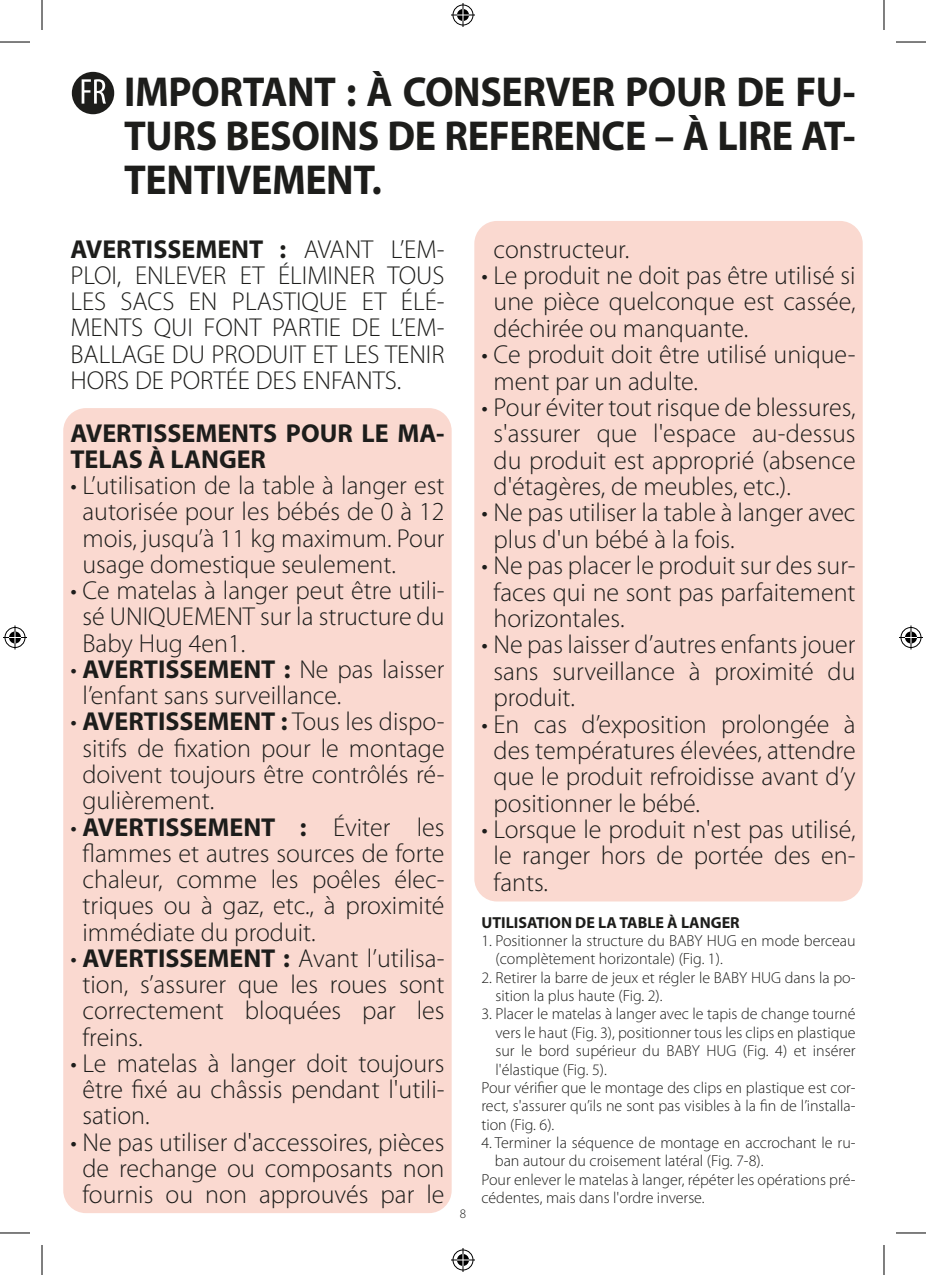
<style>
.page{position:relative;width:926px;height:1275px;background:#fff}
.page>*{position:absolute;margin:0;border:0;box-sizing:border-box;transform-origin:0 0}
.t1{font:700 42px/44px "Myriad Pro";letter-spacing:-.01em;color:#1d1d1b;text-align:justify;scale:.95 1}
.t2{font:300 26px/26.2px "Myriad Pro";color:#1d1d1b;text-align:justify}
.t3{font:700 26px/26.2px "Myriad Pro";color:#1d1d1b}
.t4{font:300 16px/18.4px "Myriad Pro";color:#1d1d1b}
.t5{font:700 16px "Myriad Pro";color:#1d1d1b}
.t6{font:300 13px "Myriad Pro";color:#1d1d1b}
.s1{font-weight:700}
</style>
<div class="page">
<div style="left:63px;top:408px;width:389px;height:805px;background:#fad9d0;border-radius:23px"></div>
<div style="left:474px;top:221px;width:389px;height:680px;background:#fad9d0;border-radius:23px"></div>
<div style="left:72px;top:72px;width:42px;height:42px;background:#1d1d1b;border-radius:50%"></div>
<svg style="left:82px;top:79px;width:24px;height:25px"></svg>
<hr style="left:0;top:42px;width:30px;height:1px;background:#000">
<hr style="left:896px;top:42px;width:30px;height:1px;background:#000">
<hr style="left:0;top:1232px;width:30px;height:1px;background:#000">
<hr style="left:896px;top:1232px;width:30px;height:1px;background:#000">
<hr style="left:42px;top:0;width:1px;height:30px;background:#000">
<hr style="left:42px;top:1245px;width:1px;height:30px;background:#000">
<hr style="left:884px;top:0;width:1px;height:30px;background:#000">
<hr style="left:884px;top:1245px;width:1px;height:30px;background:#000">
<svg style="left:451px;top:3px;width:24px;height:24px"></svg>
<svg style="left:451px;top:1248px;width:24px;height:24px"></svg>
<svg style="left:3px;top:625px;width:24px;height:24px"></svg>
<svg style="left:899px;top:625px;width:24px;height:24px"></svg>
<p class="t1" style="left:124px;top:69px;width:771px">IMPORTANT : À CONSERVER POUR DE FU-TURS BESOINS DE REFERENCE – À LIRE AT-TENTIVEMENT.</p>
<p class="t2" style="left:70px;top:236px;width:376px"><span class="s1">AVERTISSEMENT :</span> AVANT L’EM-PLOI, ENLEVER ET ÉLIMINER TOUS LES SACS EN PLASTIQUE ET ÉLÉ-MENTS QUI FONT PARTIE DE L’EM-BALLAGE DU PRODUIT ET LES TENIR HORS DE PORTÉE DES ENFANTS.</p>
<p class="t3" style="left:70px;top:419px;width:376px">AVERTISSEMENTS POUR LE MA-<br>TELAS À LANGER</p>
<p class="t2" style="left:82px;top:472px;width:364px;text-indent:-12px">• L’utilisation de la table à langer est autorisée pour les bébés de 0 à 12 mois, jusqu’à 11 kg maximum. Pour usage domestique seulement.</p>
<p class="t2" style="left:82px;top:577px;width:364px;text-indent:-12px">• Ce matelas à langer peut être utili&shy;sé UNIQUEMENT sur la structure du Baby Hug 4en1.</p>
<p class="t2" style="left:82px;top:656px;width:364px;text-indent:-12px">• <span class="s1">AVERTISSEMENT :</span> Ne pas laisser l’enfant sans surveillance.</p>
<p class="t2" style="left:82px;top:708px;width:364px;text-indent:-12px">• <span class="s1">AVERTISSEMENT :</span> Tous les dispo&shy;sitifs de fixation pour le montage doivent toujours être contrôlés ré&shy;gulièrement.</p>
<p class="t2" style="left:82px;top:813px;width:364px;text-indent:-12px">• <span class="s1">AVERTISSEMENT :</span> Éviter les flammes et autres sources de forte chaleur, comme les poêles élec&shy;triques ou à gaz, etc., à proximité immédiate du produit.</p>
<p class="t2" style="left:82px;top:944px;width:364px;text-indent:-12px">• <span class="s1">AVERTISSEMENT :</span> Avant l’utilisa&shy;tion, s’assurer que les roues sont correctement bloquées par les freins.</p>
<p class="t2" style="left:82px;top:1050px;width:364px;text-indent:-12px">• Le matelas à langer doit toujours être fixé au châssis pendant l'utili&shy;sation.</p>
<p class="t2" style="left:70px;top:1128px;width:376px;text-align:center">• Ne pas utiliser d'accessoires, pièces de rechange ou composants non fournis ou non approuvés par le</p>
<p class="t6" style="left:460px;top:1205px;width:8px">8</p>
<p class="t2" style="left:493px;top:236px;width:137px">constructeur.</p>
<p class="t2" style="left:493px;top:262px;width:364px;text-indent:-12px">• Le produit ne doit pas être utilisé si une pièce quelconque est cassée, déchirée ou manquante.</p>
<p class="t2" style="left:493px;top:341px;width:364px;text-indent:-12px">• Ce produit doit être utilisé unique&shy;ment par un adulte.</p>
<p class="t2" style="left:493px;top:394px;width:364px;text-indent:-12px">• Pour éviter tout risque de blessures, s'assurer que l'espace au-dessus du produit est approprié (absence d'étagères, de meubles, etc.).</p>
<p class="t2" style="left:493px;top:499px;width:363px;text-indent:-12px">• Ne pas utiliser la table à langer avec plus d'un bébé à la fois.</p>
<p class="t2" style="left:493px;top:552px;width:364px;text-indent:-12px">• Ne pas placer le produit sur des sur&shy;faces qui ne sont pas parfaitement horizontales.</p>
<p class="t2" style="left:493px;top:631px;width:364px;text-indent:-12px">• Ne pas laisser d’autres enfants jouer sans surveillance à proximité du produit.</p>
<p class="t2" style="left:493px;top:710px;width:364px;text-indent:-12px">• En cas d’exposition prolongée à des températures élevées, attendre que le produit refroidisse avant d’y positionner le bébé.</p>
<p class="t2" style="left:493px;top:816px;width:364px;text-indent:-12px">• Lorsque le produit n'est pas utilisé, le ranger hors de portée des en&shy;fants.</p>
<p class="t5" style="left:481px;top:911px;width:260px">UTILISATION DE LA TABLE À LANGER</p>
<p class="t4" style="left:495px;top:931px;width:362px;text-indent:-14px">1. Positionner la structure du BABY HUG en mode berceau (complètement horizontale) (Fig. 1).</p>
<p class="t4" style="left:495px;top:968px;width:362px;text-indent:-14px">2. Retirer la barre de jeux et régler le BABY HUG dans la po&shy;sition la plus haute (Fig. 2).</p>
<p class="t4" style="left:495px;top:1004px;width:362px;text-align:justify;text-indent:-14px">3. Placer le matelas à langer avec le tapis de change tourné vers le haut (Fig. 3), positionner tous les clips en plastique sur le bord supérieur du BABY HUG (Fig. 4) et insérer l'élastique (Fig. 5).</p>
<p class="t4" style="left:481px;top:1078px;width:376px;text-align:justify">Pour vérifier que le montage des clips en plastique est cor&shy;rect, s'assurer qu’ils ne sont pas visibles à la fin de l’installa&shy;tion (Fig. 6).</p>
<p class="t4" style="left:495px;top:1133px;width:362px;text-indent:-13px">4. Terminer la séquence de montage en accrochant le ru&shy;ban autour du croisement latéral (Fig. 7-8).</p>
<p class="t4" style="left:481px;top:1170px;width:376px">Pour enlever le matelas à langer, répéter les opérations pré&shy;cédentes, mais dans l'ordre inverse.</p>
</div>
